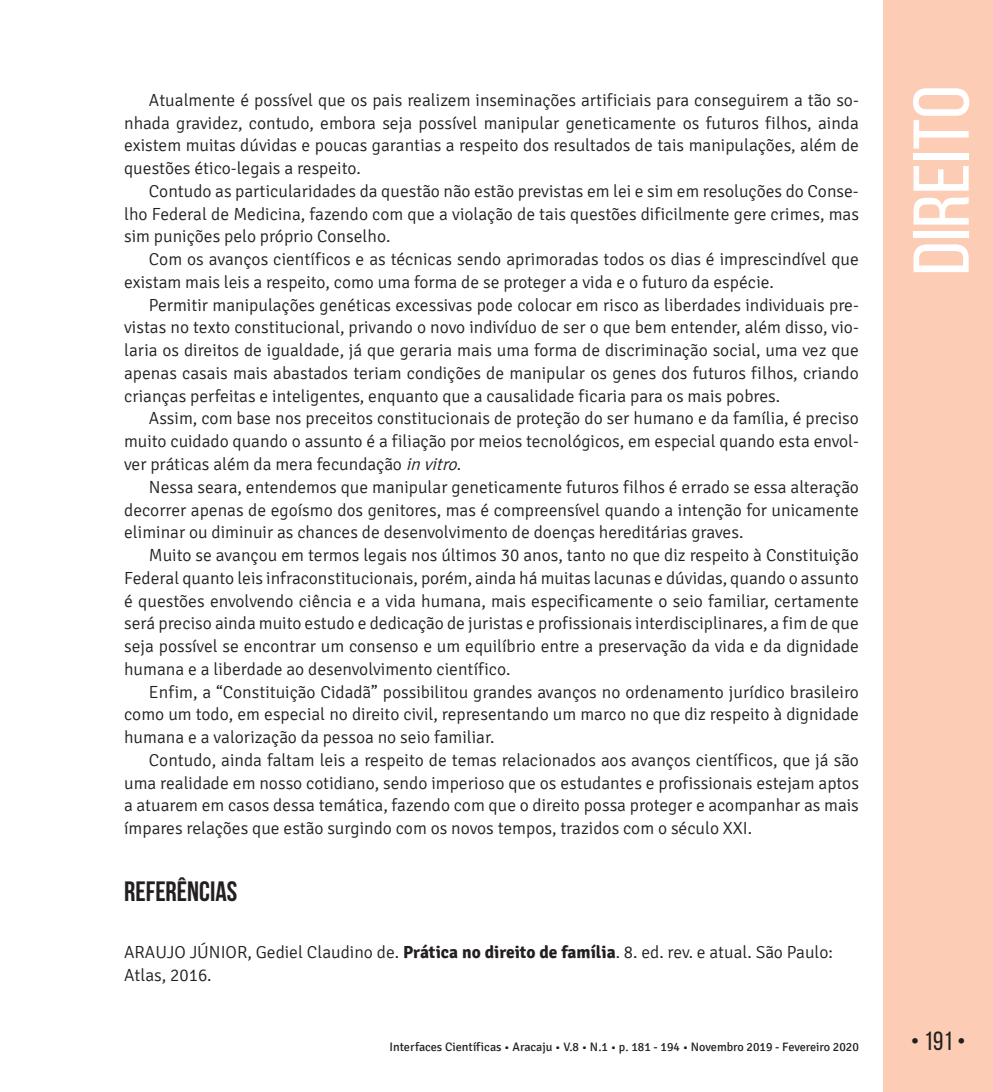
<style>
.page{position:relative;width:993px;height:1092px;background:#fff}
.page>*{position:absolute;margin:0;border:0;box-sizing:border-box;transform-origin:0 0}
.t1{font:78.75px "Bebas Neue";color:#fff;scale:1.09 1}
.t2{font:700 28px "Bebas Neue";color:#231f20}
.t3{font:26.25px "Bebas Neue";color:#231f20}
.t4{font:300 17.5px/22.8px "Signika";color:#231f20;text-align:justify}
.t5{font:12.25px "Signika";color:#231f20}
.s1{font-style:italic}
.s2{font-weight:700}
</style>
<div class="page">
<div style="left:883px;top:0;width:109px;height:1091px;background:#fcccb5"></div>
<p class="t4" style="left:124px;top:89px;width:736px;text-indent:25px">Atualmente é possível que os pais realizem inseminações artificiais para conseguirem a tão so&shy;nhada gravidez, contudo, embora seja possível manipular geneticamente os futuros filhos, ainda existem muitas dúvidas e poucas garantias a respeito dos resultados de tais manipulações, além de questões ético-legais a respeito.</p>
<p class="t4" style="left:124px;top:180px;width:736px;text-indent:25px">Contudo as particularidades da questão não estão previstas em lei e sim em resoluções do Conse&shy;lho Federal de Medicina, fazendo com que a violação de tais questões dificilmente gere crimes, mas sim punições pelo próprio Conselho.</p>
<p class="t4" style="left:124px;top:248px;width:736px;text-indent:25px">Com os avanços científicos e as técnicas sendo aprimoradas todos os dias é imprescindível que existam mais leis a respeito, como uma forma de se proteger a vida e o futuro da espécie.</p>
<p class="t4" style="left:124px;top:294px;width:736px;text-indent:25px">Permitir manipulações genéticas excessivas pode colocar em risco as liberdades individuais pre&shy;vistas no texto constitucional, privando o novo indivíduo de ser o que bem entender, além disso, vio&shy;laria os direitos de igualdade, já que geraria mais uma forma de discriminação social, uma vez que apenas casais mais abastados teriam condições de manipular os genes dos futuros filhos, criando crianças perfeitas e inteligentes, enquanto que a causalidade ficaria para os mais pobres.</p>
<p class="t4" style="left:124px;top:407px;width:736px;text-indent:25px">Assim, com base nos preceitos constitucionais de proteção do ser humano e da família, é preciso muito cuidado quando o assunto é a filiação por meios tecnológicos, em especial quando esta envol&shy;ver práticas além da mera fecundação <span class="s1">invitro</span>.</p>
<p class="t4" style="left:124px;top:476px;width:736px;text-indent:25px">Nessa seara, entendemos que manipular geneticamente futuros filhos é errado se essa alteração decorrer apenas de egoísmo dos genitores, mas é compreensível quando a intenção for unicamente eliminar ou diminuir as chances de desenvolvimento de doenças hereditárias graves.</p>
<p class="t4" style="left:124px;top:544px;width:736px;text-indent:25px">Muito se avançou em termos legais nos últimos 30 anos, tanto no que diz respeito à Constituição Federal quanto leis infraconstitucionais, porém, ainda há muitas lacunas e dúvidas, quando o assunto é questões envolvendo ciência e a vida humana, mais especificamente o seio familiar, certamente será preciso ainda muito estudo e dedicação de juristas e profissionais interdisciplinares, a fim de que seja possível se encontrar um consenso e um equilíbrio entre a preservação da vida e da dignidade humana e a liberdade ao desenvolvimento científico.</p>
<p class="t4" style="left:124px;top:680px;width:736px;text-indent:25px">Enfim, a “Constituição Cidadã” possibilitou grandes avanços no ordenamento jurídico brasileiro como um todo, em especial no direito civil, representando um marco no que diz respeito à dignidade humana e a valorização da pessoa no seio familiar.</p>
<p class="t4" style="left:124px;top:749px;width:736px;text-indent:25px">Contudo, ainda faltam leis a respeito de temas relacionados aos avanços científicos, que já são uma realidade em nosso cotidiano, sendo imperioso que os estudantes e profissionais estejam aptos a atuarem em casos dessa temática, fazendo com que o direito possa proteger e acompanhar as mais ímpares relações que estão surgindo com os novos tempos, trazidos com o século XXI.</p>
<h2 class="t2" style="left:124px;top:876px;width:115px">REFERÊNCIAS</h2>
<p class="t4" style="left:124px;top:940px;width:710px">ARAUJO JÚNIOR, Gediel Claudino de. <span class="s2">Prática no direito de família</span>. 8. ed. rev. e atual. São Paulo:<br>Atlas, 2016.</p>
<h1 class="t1" style="left:898px;top:275px;width:176px;rotate:-90deg">Direito</h1>
<p class="t5" style="left:389px;top:1040px;width:471px">Interfaces Científicas • Aracaju • V.8 • N.1 • p. 181 - 194 • Novembro 2019 - Fevereiro 2020</p>
<h3 class="t3" style="left:910px;top:1026px;width:56px">• 191 •</h3>
</div>
